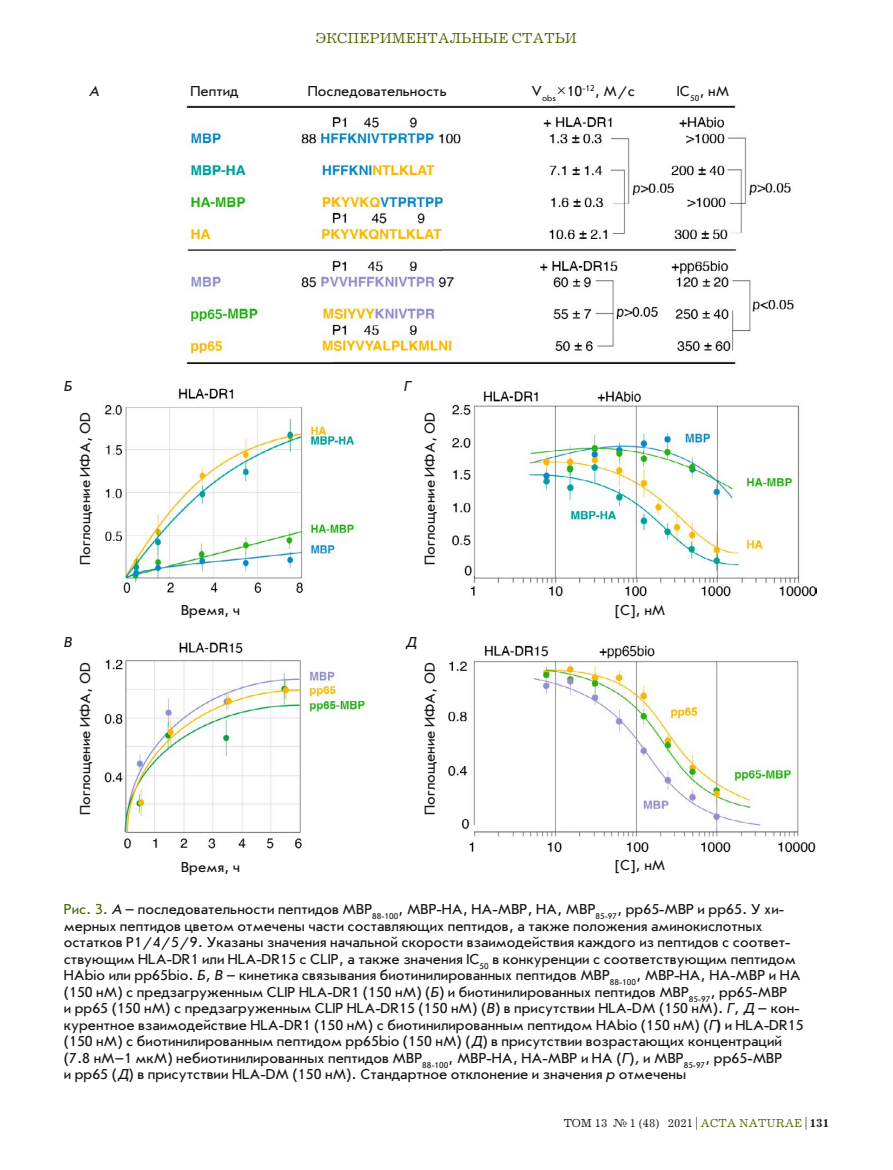
<style>
.page{position:relative;width:893px;height:1170px;background:#fff}
.page>*{position:absolute;margin:0;border:0;box-sizing:border-box;transform-origin:0 0}
.Подпись_Фото{font:15px/16.5px "Journal Sans C";color:#181716}
.t1{font:15px "Journal C";color:#4e6804}
.Подпись_Фото-2{font:italic 15px "Journal Sans C";color:#181716}
.t2{font:12px "Journal C";color:#181716}
.s1{font-family:"Newton C Pro"}
.s2{color:#4e6804}
.s3{font-style:italic}
.s4{font-weight:700}
</style>
<div class="page">
<img style="left:104px;top:105px;width:712px;height:748px">
<p class="t1" style="left:316px;top:31px;width:263px">ЭКСПЕРИМЕНТАЛЬНЫЕ СТАТЬИ</p>
<p class="Подпись_Фото-2" style="left:89px;top:83px;width:11px">A</p>
<p class="Подпись_Фото" style="left:190px;top:83px;width:49px">Пептид</p>
<p class="Подпись_Фото" style="left:308px;top:83px;width:140px">Последовательность</p>
<p class="Подпись_Фото" style="left:531px;top:83px;width:105px">V<sub>obs</sub><span class="s1">×</span>10<sup>-12</sup>, М/с</p>
<p class="Подпись_Фото" style="left:677px;top:83px;width:54px">IC<sub>50</sub>, нМ</p>
<p class="Подпись_Фото-2" style="left:64px;top:379px;width:10px">Б</p>
<p class="Подпись_Фото" style="left:77px;top:564px;width:154px;rotate:-90deg">Поглощение ИФА, OD</p>
<p class="Подпись_Фото" style="left:181px;top:602px;width:60px">Время, ч</p>
<p class="Подпись_Фото-2" style="left:404px;top:379px;width:9px">Г</p>
<p class="Подпись_Фото" style="left:422px;top:564px;width:154px;rotate:-90deg">Поглощение ИФА, OD</p>
<p class="Подпись_Фото" style="left:615px;top:602px;width:52px">[C], нМ</p>
<p class="Подпись_Фото-2" style="left:64px;top:634px;width:10px">В</p>
<p class="Подпись_Фото-2" style="left:405px;top:634px;width:13px">Д</p>
<p class="Подпись_Фото" style="left:77px;top:814px;width:154px;rotate:-90deg">Поглощение ИФА, OD</p>
<p class="Подпись_Фото" style="left:181px;top:858px;width:60px">Время, ч</p>
<p class="Подпись_Фото" style="left:422px;top:814px;width:154px;rotate:-90deg">Поглощение ИФА, OD</p>
<p class="Подпись_Фото" style="left:615px;top:857px;width:52px">[C], нМ</p>
<p class="Подпись_Фото" style="left:64px;top:901px;width:741px"><span class="s2">Рис. 3.</span> <span class="s3">А</span> – последовательности пептидов MBP<sub>88-100</sub>, MBP-HA, HA-MBP, HA, MBP<sub>85-97</sub>, pp65-MBP и pp65. У хи&shy;мерных пептидов цветом отмечены части составляющих пептидов, а также положения аминокислотных остатков Р1/4/5/9. Указаны значения начальной скорости взаимодействия каждого из пептидов с соответ&shy;ствующим HLA-DR1 или HLA-DR15 с CLIP, а также значения IC<sub>50</sub> в конкуренции с соответствующим пептидом HAbio или pp65bio. <span class="s3">Б, В</span> – кинетика связывания биотинилированных пептидов MBP<sub>88-100</sub>, MBP-HA, HA-MBP и HA (150 нМ) с предзагруженным CLIP HLA-DR1 (150 нМ) (<span class="s3">Б</span>) и биотинилированных пептидов MBP<sub>85-97</sub>, pp65-MBP<br>и pp65 (150 нМ) с предзагруженным CLIP HLA-DR15 (150 нМ) (<span class="s3">В</span>) в присутствии HLA-DM (150 нМ). <span class="s3">Г, Д</span> – кон&shy;курентное взаимодействие HLA-DR1 (150 нМ) с биотинилированным пептидом HAbio (150 нМ) (<span class="s3">Г</span><span class="s4">)</span> и HLA-DR15 (150 нМ) с биотинилированным пептидом pp65bio (150 нМ) (<span class="s3">Д</span>) в присутствии возрастающих концентраций (7.8 нМ–1 мкМ) небиотинилированных пептидов MBP<sub>88-100</sub>, MBP-HA, HA-MBP и HA (<span class="s3">Г</span>)<span class="s3">,</span> и MBP<sub>85-97</sub>, pp65-MBP<br>и pp65 (<span class="s3">Д</span>) в присутствии HLA-DM (150 нМ). Стандартное отклонение и значения <span class="s3">р</span> отмечены</p>
<p class="t2" style="left:564px;top:1116px;width:267px">ТОМ 13 № 1 (48) 2021 | <span class="s2">ACTA NATURAE</span> | <span class="s4">131</span></p>
</div>
